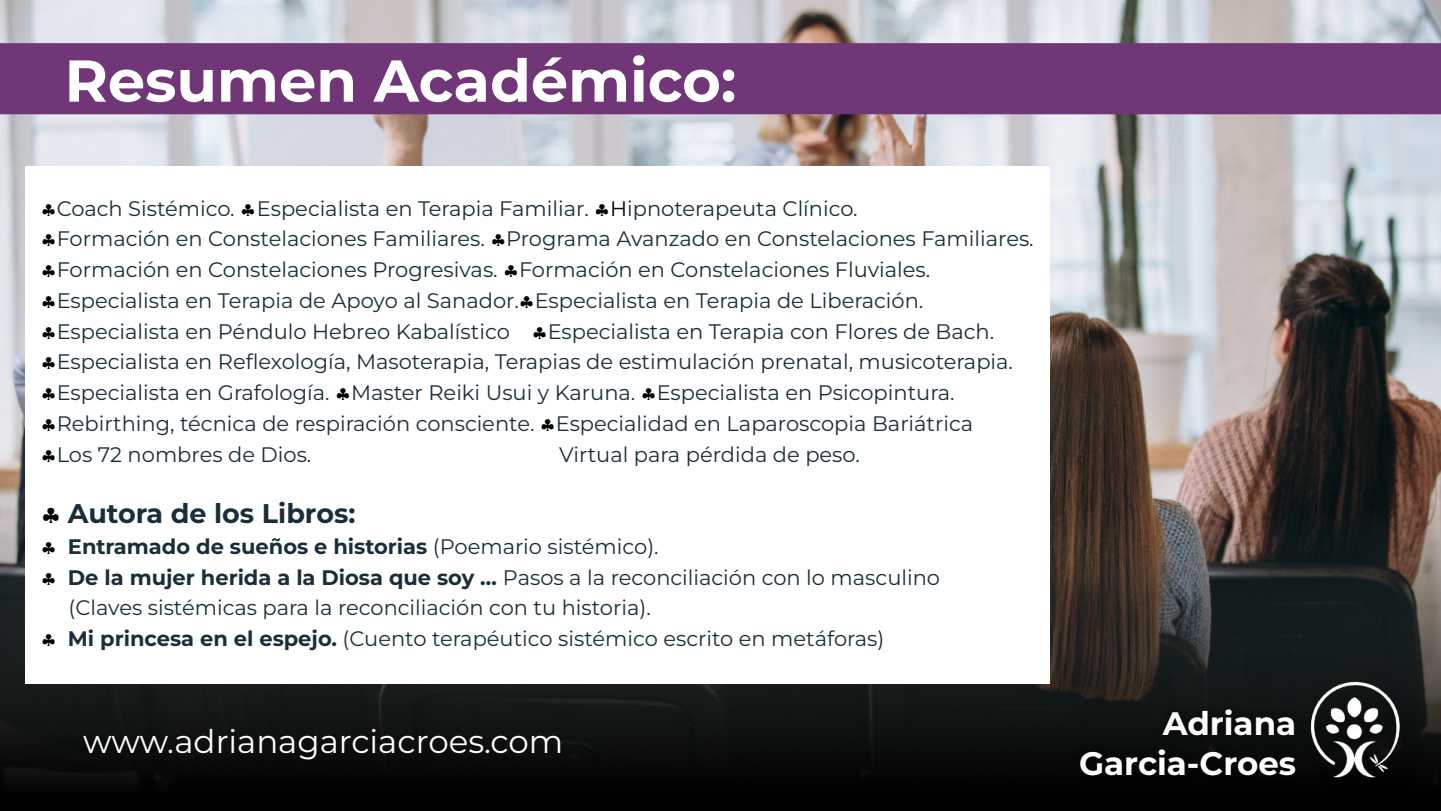
<style>
.page{position:relative;width:1441px;height:811px;background:#fff}
.page>*{position:absolute;margin:0;border:0;box-sizing:border-box;transform-origin:0 0}
.t1{font:700 58.95px "Montserrat";color:#fff}
.t2{font:32.47px "Montserrat";color:#fff}
.t3{font:700 32.47px/39.5px "Montserrat";color:#fff;text-align:right}
.t4{font:700 27px "Montserrat";color:#1a2e39}
.t5{font:21px/30.8px "Montserrat";color:#1a2e39}
.s1{color:#000}
.s2{font-weight:700}
</style>
<div class="page">
<img style="left:0;top:0;width:1440px;height:505px">
<img style="left:0;top:505px;width:1440px;height:305px">
<div style="left:26px;top:166px;width:1024px;height:518px;background:#fff"></div>
<div style="left:0;top:43px;width:1440px;height:71px;background:#713678"></div>
<img style="left:1070px;top:700px;width:229px;height:86px">
<img style="left:1299px;top:670px;width:131px;height:134px">
<h1 class="t1" style="left:65px;top:45px;width:673px">Resumen Académico:</h1>
<p class="t5" style="left:57px;top:193px;width:978px">Coach Sistémico. Especialista en Terapia Familiar. <span class="s1">H</span>ipnoterapeuta Clínico.<br>Formación en Constelaciones Familiares. Programa Avanzado en Constelaciones Familiares.<br>Formación en Constelaciones Progresivas. Formación en Constelaciones Fluviales.<br>Especialista en Terapia de Apoyo al Sanador. Especialista en Terapia de Liberación.<br>Especialista en Péndulo Hebreo Kabalístico</p>
<p class="t5" style="left:57px;top:316px;width:958px;text-indent:491px">Especialista en Terapia con Flores de Bach.<br>Especialista en Reflexología, Masoterapia, Terapias de estimulación prenatal, musicoterapia.<br>Especialista en Grafología. Master Reiki Usui y Karuna. Especialista en Psicopintura.<br>Rebirthing, técnica de respiración consciente. Especialidad en Laparoscopia Bariátrica Los 72 nombres de Dios.</p>
<p class="t5" style="left:559px;top:439px;width:302px">Virtual para pérdida de peso.</p>
<p class="t4" style="left:68px;top:497px;width:289px">Autora de los Libros:</p>
<p class="t5" style="left:68px;top:531px;width:874px"><span class="s2">Entramado de sueños e historias</span> (Poemario sistémico).<br><span class="s2">De la mujer herida a la Diosa que soy …</span> Pasos a la reconciliación con lo masculino (Claves sistémicas para la reconciliación con tu historia).<br><span class="s2">Mi princesa en el espejo.</span> (Cuento terapéutico sistémico escrito en metáforas)</p>
<h2 class="t2" style="left:83px;top:721px;width:482px">www.adrianagarciacroes.com</h2>
<h2 class="t3" style="left:1079px;top:703px;width:218px">Adriana<br>Garcia-Croes</h2>
</div>
